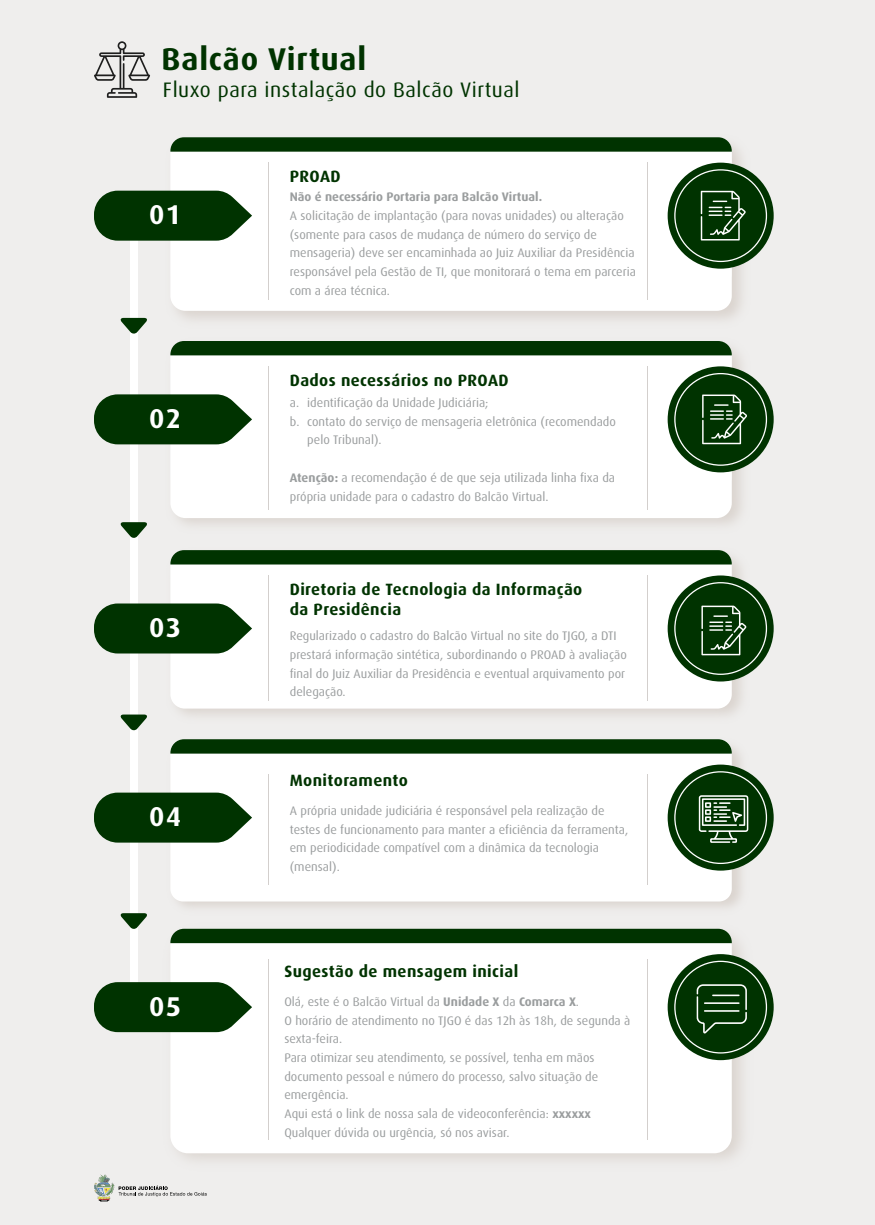
<style>
.page{position:relative;width:875px;height:1225px;background:#efeeed}
.page>*{position:absolute;margin:0;border:0;box-sizing:border-box;transform-origin:0 0}
.t1{font:700 31.5px "Dax";letter-spacing:.025em;color:#030}
.t2{font:700 27.3px "Dax";letter-spacing:.05em;color:#fff}
.t3{font:21px "Dax";letter-spacing:.025em;color:#030}
.t4{font:700 16.45px/19.6px "Dax";letter-spacing:.025em;color:#030}
.t5{font:12.42px/18.7px "Dax";color:#9a9d9e}
.t6{font:700 12.42px "Dax";color:#9a9d9e}
.s1{font-weight:700}
</style>
<div class="page">
<svg style="left:94px;top:41px;width:56px;height:57px"></svg>
<svg style="left:94px;top:1174px;width:20px;height:28px"></svg>
<img style="left:114px;top:83px;width:660px;height:203px">
<div style="left:170px;top:137px;width:562px;height:174px;background:#fff;border-radius:15px"></div>
<svg style="left:170px;top:137px;width:562px;height:15px;background:#0c3d0c"></svg>
<svg style="left:94px;top:191px;width:158px;height:50px;background:#1e4b1e"></svg>
<div style="left:668px;top:163px;width:106px;height:106px;background:#030;border-radius:50%"></div>
<svg style="left:674px;top:169px;width:93px;height:93px"></svg>
<hr style="left:268px;top:162px;width:1px;height:138px;background:#d3cfcd">
<hr style="left:647px;top:162px;width:1px;height:138px;background:#d3cfcd">
<img style="left:114px;top:286px;width:660px;height:209px">
<div style="left:170px;top:341px;width:562px;height:177px;background:#fff;border-radius:15px"></div>
<div style="left:170px;top:341px;width:562px;height:14px;background:#030"></div>
<svg style="left:94px;top:394px;width:158px;height:50px;background:#1e4b1e"></svg>
<div style="left:668px;top:366px;width:106px;height:106px;background:#030;border-radius:50%"></div>
<svg style="left:674px;top:373px;width:93px;height:93px"></svg>
<hr style="left:268px;top:366px;width:1px;height:143px;background:#d3cfcd">
<hr style="left:647px;top:366px;width:1px;height:143px;background:#d3cfcd">
<img style="left:114px;top:495px;width:660px;height:189px">
<div style="left:170px;top:550px;width:562px;height:159px;background:#fff;border-radius:14px"></div>
<svg style="left:170px;top:550px;width:562px;height:15px;background:#0c3d0c"></svg>
<svg style="left:94px;top:604px;width:158px;height:50px;background:#1e4b1e"></svg>
<div style="left:668px;top:575px;width:106px;height:107px;background:#030;border-radius:50%"></div>
<svg style="left:674px;top:582px;width:93px;height:93px"></svg>
<hr style="left:268px;top:575px;width:1px;height:125px;background:#d3cfcd">
<hr style="left:647px;top:575px;width:1px;height:125px;background:#d3cfcd">
<img style="left:114px;top:684px;width:660px;height:190px">
<div style="left:170px;top:739px;width:562px;height:163px;background:#fff;border-radius:13px"></div>
<svg style="left:170px;top:739px;width:562px;height:15px;background:#0c3d0c"></svg>
<svg style="left:94px;top:793px;width:158px;height:50px;background:#1e4b1e"></svg>
<div style="left:668px;top:765px;width:106px;height:106px;background:#030;border-radius:50%"></div>
<svg style="left:674px;top:771px;width:93px;height:93px"></svg>
<hr style="left:268px;top:775px;width:1px;height:110px;background:#d3cfcd">
<hr style="left:647px;top:775px;width:1px;height:110px;background:#d3cfcd">
<img style="left:114px;top:874px;width:660px;height:323px">
<div style="left:170px;top:929px;width:562px;height:224px;background:#fff;border-radius:18px"></div>
<div style="left:170px;top:929px;width:562px;height:14px;background:#030"></div>
<svg style="left:94px;top:982px;width:158px;height:50px;background:#1d4a1d"></svg>
<div style="left:668px;top:954px;width:106px;height:106px;background:#030;border-radius:50%"></div>
<svg style="left:674px;top:961px;width:93px;height:93px"></svg>
<hr style="left:268px;top:959px;width:1px;height:181px;background:#d3cfcd">
<hr style="left:647px;top:959px;width:1px;height:181px;background:#d3cfcd">
<h1 class="t1" style="left:162px;top:41px;width:206px">Balcão Virtual</h1>
<h3 class="t3" style="left:163px;top:78px;width:358px">Fluxo para instalação do Balcão Virtual</h3>
<h2 class="t2" style="left:149px;top:199px;width:34px">01</h2>
<h2 class="t2" style="left:149px;top:403px;width:34px">02</h2>
<h2 class="t2" style="left:149px;top:612px;width:34px">03</h2>
<h2 class="t2" style="left:149px;top:801px;width:34px">04</h2>
<h2 class="t2" style="left:149px;top:991px;width:34px">05</h2>
<h3 class="t4" style="left:290px;top:167px;width:52px">PROAD</h3>
<p class="t6" style="left:290px;top:190px;width:254px">Não é necessário Portaria para Balcão Virtual.</p>
<p class="t5" style="left:290px;top:207px;width:348px">A solicitação de implantação (para novas unidades) ou alteração (somente para casos de mudança de número do serviço de mensageria) deve ser encaminhada ao Juiz Auxiliar da Presidência responsável pela Gestão de TI, que monitorará o tema em parceria com a área técnica.</p>
<h3 class="t4" style="left:290px;top:370px;width:220px">Dados necessários no PROAD</h3>
<p class="t5" style="left:290px;top:393px;width:200px">a. identificação da Unidade Judiciária;</p>
<p class="t5" style="left:290px;top:412px;width:328px">b. contato do serviço de mensageria eletrônica (recomendado</p>
<p class="t5" style="left:307px;top:431px;width:76px">pelo Tribunal).</p>
<p class="t5" style="left:290px;top:468px;width:327px"><span class="s1">Atenção:</span> a recomendação é de que seja utilizada linha fixa da própria unidade para o cadastro do Balcão Virtual.</p>
<h3 class="t4" style="left:290px;top:579px;width:294px">Diretoria de Tecnologia da Informação da Presidência</h3>
<p class="t5" style="left:290px;top:627px;width:339px">Regularizado o cadastro do Balcão Virtual no site do TJGO, a DTI prestará informação sintética, subordinando o PROAD à avaliação final do Juiz Auxiliar da Presidência e eventual arquivamento por delegação.</p>
<h3 class="t4" style="left:290px;top:771px;width:120px">Monitoramento</h3>
<p class="t5" style="left:290px;top:801px;width:340px">A própria unidade judiciária é responsável pela realização de testes de funcionamento para manter a eficiência da ferramenta, em periodicidade compatível com a dinâmica da tecnologia (mensal).</p>
<h3 class="t4" style="left:284px;top:962px;width:235px">Sugestão de mensagem inicial</h3>
<p class="t5" style="left:284px;top:992px;width:348px">Olá, este é o Balcão Virtual da <span class="s1">Unidade X</span> da <span class="s1">Comarca X</span>.<br>O horário de atendimento no TJGO é das 12h às 18h, de segunda à sexta-feira.<br>Para otimizar seu atendimento, se possível, tenha em mãos documento pessoal e número do processo, salvo situação de emergência.<br>Aqui está o link de nossa sala de videoconferência: <span class="s1">xxxxxx </span>Qualquer dúvida ou urgência, só nos avisar.</p>
</div>
